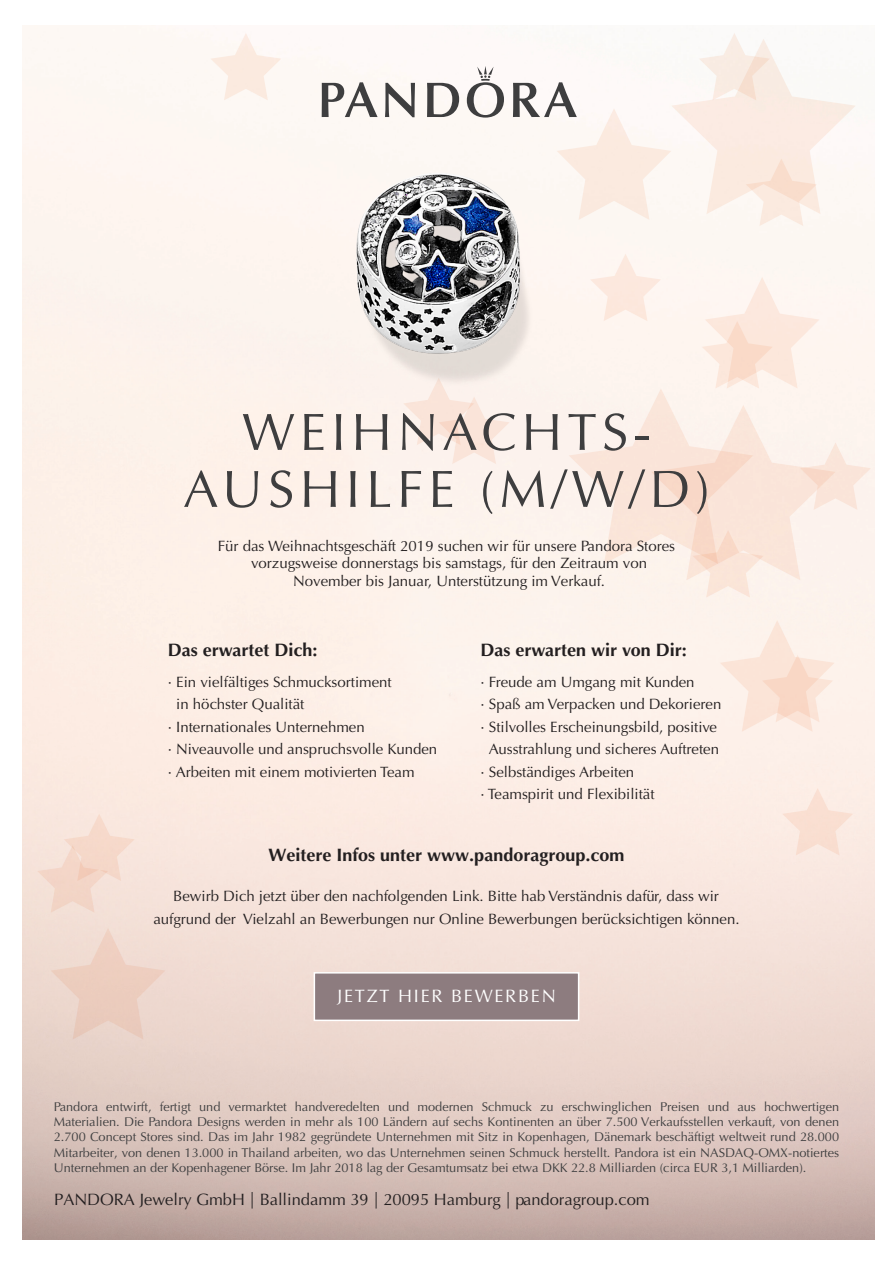
<style>
.page{position:relative;width:893px;height:1263px;background:#fff}
.page>*{position:absolute;margin:0;border:0;box-sizing:border-box;transform-origin:0 0}
.t1{font:52.5px/57px "Optima LTCYR";letter-spacing:.1em;color:#3e3e3f;text-align:center}
.t2{font:700 18px "Optima LTCYR";color:#231f20}
.t3{font:18px "Optima LTCYR";letter-spacing:.1em;color:#fff}
.t4{font:16.5px "Optima LTCYR";color:#231f20}
.t5{font:15px/22.5px "Optima LTCYR";color:#231f20;text-align:center}
.t6{font:12.75px/15.3px "Optima LTCYR";color:#3e3e3f;text-align:justify}
</style>
<div class="page">
<svg style="left:37px;top:814px;width:98px;height:99px;background:#f5ded2"></svg>
<svg style="left:720px;top:620px;width:114px;height:112px;background:#fbe9df"></svg>
<svg style="left:782px;top:788px;width:71px;height:67px;background:#fae6db"></svg>
<svg style="left:51px;top:928px;width:114px;height:111px;background:#edd3c8"></svg>
<svg style="left:569px;top:254px;width:302px;height:343px"></svg>
<svg style="left:210px;top:33px;width:71px;height:67px"></svg>
<svg style="left:322px;top:82px;width:56px;height:13px"></svg>
<svg style="left:385px;top:83px;width:30px;height:12px"></svg>
<svg style="left:427px;top:83px;width:32px;height:12px"></svg>
<svg style="left:467px;top:66px;width:37px;height:29px"></svg>
<div style="left:314px;top:972px;width:265px;height:49px;background:#8d7c7f;border:2px solid #fff"></div>
<svg style="left:513px;top:33px;width:343px;height:193px"></svg>
<img style="left:284px;top:95px;width:351px;height:382px">
<p class="t1" style="left:183px;top:404px;width:528px">WEIHNACHTS-<br>AUSHILFE (M/W/D)</p>
<p class="t5" style="left:218px;top:537px;width:459px;line-height:17.9px">Für das Weihnachtsgeschäft 2019 suchen wir für unsere Pandora Stores vorzugsweise donnerstags bis samstags, für den Zeitraum von<br>November bis Januar, Unterstützung im Verkauf.</p>
<p class="t2" style="left:168px;top:638px;width:151px">Das erwartet Dich:</p>
<p class="t5" style="left:176px;top:670px;width:217px;text-align:left;text-indent:-8px">· Ein vielfältiges Schmucksortiment in höchster Qualität</p>
<p class="t5" style="left:168px;top:715px;width:198px">· Internationales Unternehmen</p>
<p class="t5" style="left:168px;top:738px;width:271px">· Niveauvolle und anspruchsvolle Kunden</p>
<p class="t5" style="left:168px;top:760px;width:248px">· Arbeiten mit einem motivierten Team</p>
<p class="t2" style="left:480px;top:638px;width:208px">Das erwarten wir von Dir:</p>
<p class="t5" style="left:480px;top:670px;width:216px">· Freude am Umgang mit Kunden</p>
<p class="t5" style="left:480px;top:693px;width:242px">· Spaß am Verpacken und Dekorieren</p>
<p class="t5" style="left:480px;top:715px;width:240px">· Stilvolles Erscheinungsbild, positive<br>Ausstrahlung und sicheres Auftreten</p>
<p class="t5" style="left:480px;top:760px;width:155px">· Selbständiges Arbeiten</p>
<p class="t5" style="left:480px;top:783px;width:176px">· Teamspirit und Flexibilität</p>
<p class="t2" style="left:269px;top:843px;width:357px">Weitere Infos unter www.pandoragroup.com</p>
<p class="t5" style="left:153px;top:885px;width:588px">Bewirb Dich jetzt über den nachfolgenden Link. Bitte hab Verständnis dafür, dass wir aufgrund der Vielzahl an Bewerbungen nur Online Bewerbungen berücksichtigen können.</p>
<p class="t3" style="left:337px;top:985px;width:220px">JETZT HIER BEWERBEN</p>
<p class="t6" style="left:54px;top:1099px;width:787px">Pandora entwirft, fertigt und vermarktet handveredelten und modernen Schmuck zu erschwinglichen Preisen und aus hochwertigen Materialien. Die Pandora Designs werden in mehr als 100 Ländern auf sechs Kontinenten an über 7.500 Verkaufsstellen verkauft, von denen 2.700 Concept Stores sind. Das im Jahr 1982 gegründete Unternehmen mit Sitz in Kopenhagen, Dänemark beschäftigt weltweit rund 28.000<br>Mitarbeiter, von denen 13.000 in Thailand arbeiten, wo das Unternehmen seinen Schmuck herstellt. Pandora ist ein NASDAQ-OMX-notiertes Unternehmen an der Kopenhagener Börse. Im Jahr 2018 lag der Gesamtumsatz bei etwa DKK 22.8 Milliarden (circa EUR 3,1 Milliarden).</p>
<p class="t4" style="left:54px;top:1189px;width:597px">PANDORA Jewelry GmbH | Ballindamm 39 | 20095 Hamburg | pandoragroup.com</p>
</div>
